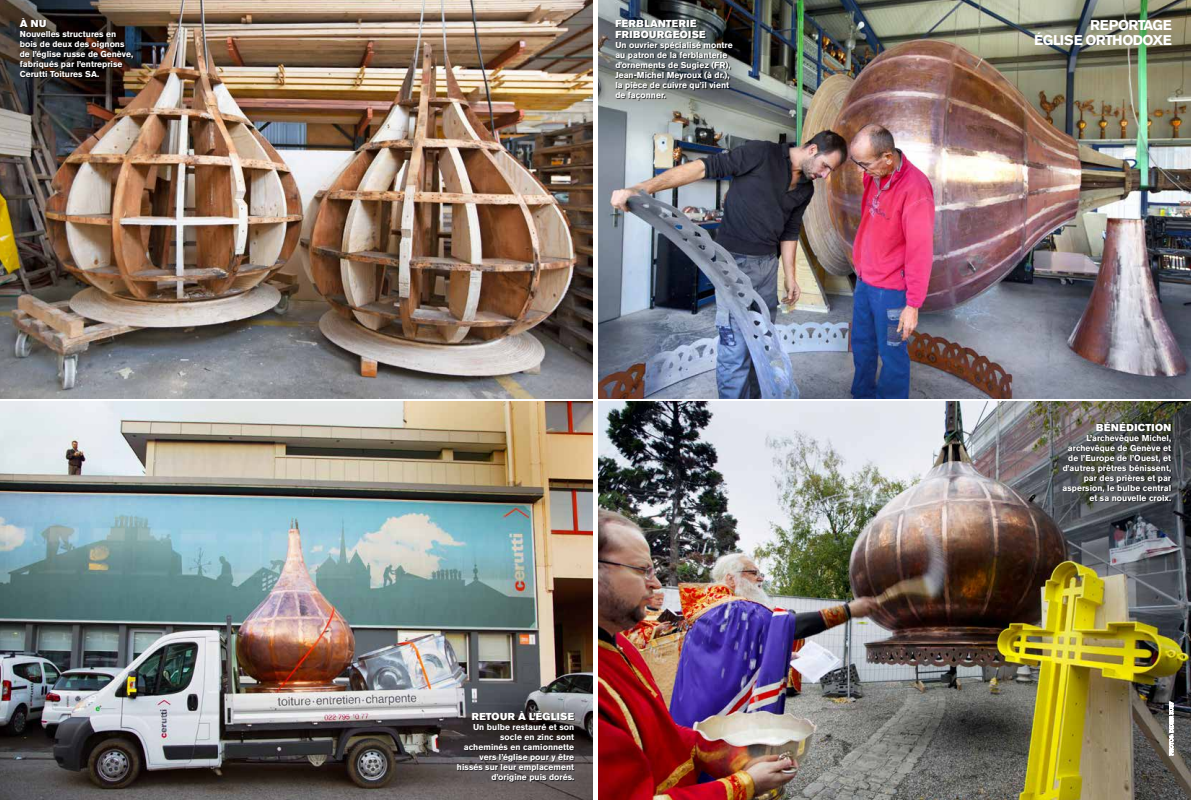
<style>
.page{position:relative;width:1191px;height:800px;background:#fff}
.page>*{position:absolute;margin:0;border:0;box-sizing:border-box;transform-origin:0 0}
.t1{font:700 14px/15px "Akzidenz Grotesk BE";letter-spacing:-.03em;color:#fff;text-align:right}
.t2{font:10px/11px "Akzidenz Grotesk BE Super";letter-spacing:.03em;color:#fff}
.t3{font:700 8.5px/10px "Akzidenz Grotesk BE";color:#fff}
</style>
<div class="page">
<img style="left:0;top:0;width:592px;height:398px">
<img style="left:598px;top:0;width:593px;height:398px">
<img style="left:0;top:401px;width:592px;height:398px">
<img style="left:598px;top:401px;width:593px;height:398px">
<img style="left:0;top:0;width:156px;height:95px">
<img style="left:598px;top:0;width:153px;height:108px">
<img style="left:1044px;top:406px;width:147px;height:108px">
<svg style="left:461px;top:691px;width:130px;height:108px;background:#646063"></svg>
<div style="left:20px;top:18px;width:114px;height:60px;background:#000;opacity:.75"></div>
<div style="left:458px;top:711px;width:117px;height:71px;background:#000;opacity:.75"></div>
<div style="left:1063px;top:421px;width:109px;height:81px;background:#000;opacity:.75"></div>
<div style="left:615px;top:20px;width:118px;height:81px;background:#000;opacity:.75"></div>
<svg style="left:1169px;top:701px;width:4px;height:54px"></svg>
<p class="t2" style="left:20px;top:18px;width:28px">À NU</p>
<p class="t3" style="left:20px;top:29px;width:115px">Nouvelles structures en bois de deux des oignons de l’église russe de Genève, fabriqués par l’entreprise<br>Cerutti Toitures SA.</p>
<p class="t2" style="left:615px;top:18px;width:92px">FERBLANTERIE<br>FRIBOURGEOISE</p>
<p class="t3" style="left:615px;top:40px;width:119px">Un ouvrier spécialisé montre au patron de la ferblanterie d’ornements de Sugiez (FR),<br>Jean-Michel Meyroux (à dr.), la pièce de cuivre qu’il vient de façonner.</p>
<p class="t2" style="left:472px;top:711px;width:104px">RETOUR À L’ÉGLISE</p>
<p class="t3" style="left:457px;top:722px;width:119px;text-align:right">Un bulbe restauré et son socle en zinc sont acheminés en camionnette vers l’église pour y être hissés sur leur emplacement d’origine puis dorés.</p>
<h1 class="t1" style="left:1034px;top:18px;width:139px">REPORTAGE<br>ÉGLISE ORTHODOXE</h1>
<p class="t2" style="left:1096px;top:421px;width:76px">BÉNÉDICTION</p>
<p class="t3" style="left:1062px;top:432px;width:110px;text-align:right">L’archevêque Michel, archevêque de Genève et de l’Europe de l’Ouest, et d’autres prêtres bénissent, par des prières et par aspersion, le bulbe central et sa nouvelle croix.</p>
</div>
